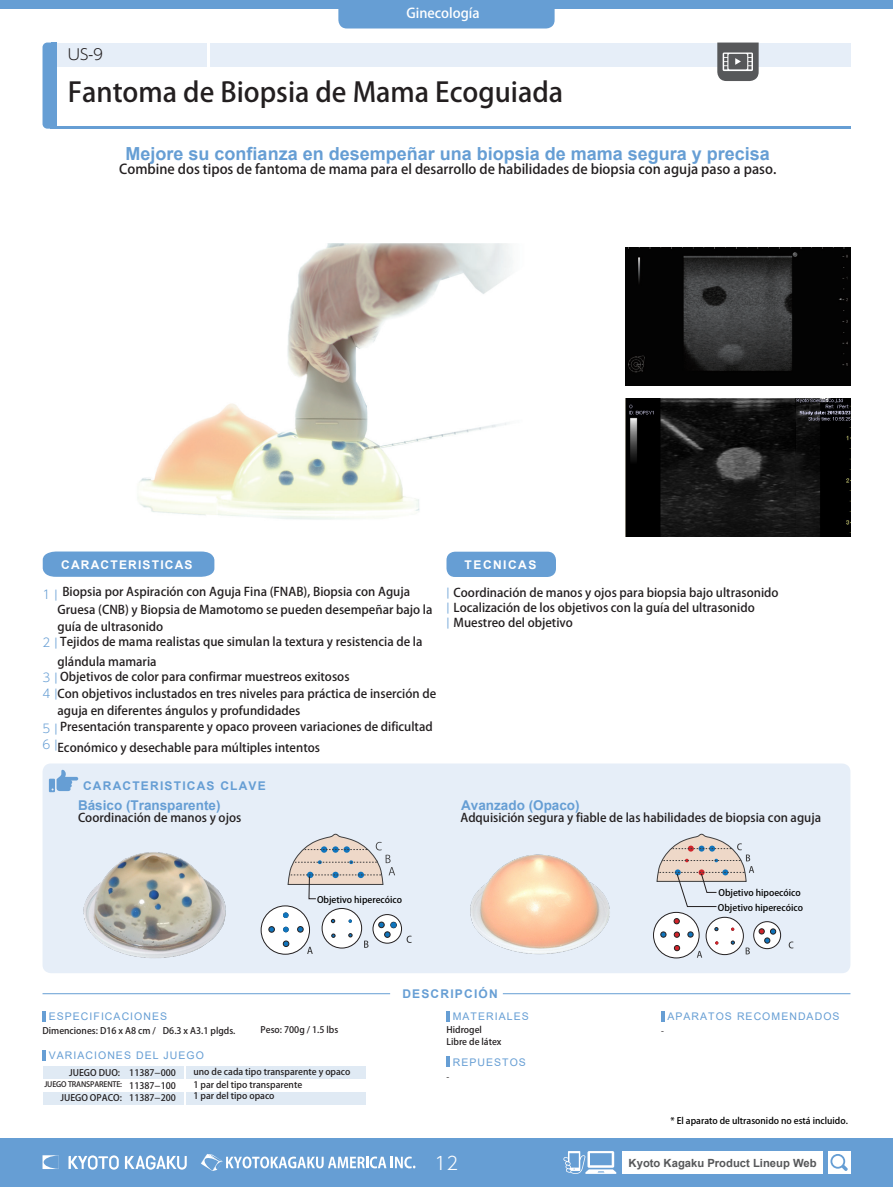
<style>
.page{position:relative;width:893px;height:1187px;background:#fff}
.page>*{position:absolute;margin:0;border:0;box-sizing:border-box;transform-origin:0 0}
.t1{font:500 27px "Koz Go Pr 6 N";color:#231f20}
.t2{font:700 18px "Arial";color:#669ed4}
.t3{font:300 18px "UD Shin Go Pr 6 N";color:#fff}
.t4{font:300 15px "UD Shin Go Pr 6 N";color:#231f20}
.t5{font:500 13.5px "Koz Go Pr 6 N";color:#231f20}
.t6{font:700 13.5px "Arial";color:#669ed4}
.t7{font:500 13.5px "Koz Go Pr 6 N";color:#fff}
.t8{font:500 12px/14.9px "Koz Go Pr 6 N";color:#231f20}
.t9{font:700 12px "Arial";letter-spacing:.1em;color:#669ed4}
.t10{font:700 12px "Arial";letter-spacing:.1em;color:#fff}
.t11{font:300 12px "UD Shin Go Pr 6 N";color:#669ed4}
.t12{font:700 12px "Arial";letter-spacing:.125em;color:#fff}
.t13{font:700 11.25px "Arial";color:#57585a}
.t14{font:10.5px "Arial";letter-spacing:.1em;color:#669ed4}
.t15{font:10.5px "Arial";letter-spacing:.1em;color:#669ed4}
.t16{font:500 9px/12.8px "Koz Go Pr 6 N";color:#231f20;text-align:justify}
.t17{font:500 9px/14.2px "Koz Go Pr 6 N";color:#000}
.t18{font:300 9px "UD Shin Go Pr 6 N";color:#231f20}
.t19{font:500 7.5px "Koz Go Pr 6 N";letter-spacing:-.02em;color:#231f20}
.s1{font-style:inherit}
.s2{font-family:"UD Shin Go Pr 6 N";font-weight:300;color:#669ed4}
</style>
<div class="page">
<div style="left:187px;top:1065px;width:179px;height:13px;background:#e0eaf4"></div>
<div style="left:43px;top:1065px;width:140px;height:13px;background:#e0eaf4"></div>
<div style="left:187px;top:1091px;width:179px;height:13px;background:#e0eaf4"></div>
<div style="left:43px;top:1091px;width:140px;height:13px;background:#e0eaf4"></div>
<div style="left:0;top:0;width:893px;height:9px;background:#669ed4"></div>
<div style="left:0;top:1137px;width:893px;height:49px;background:#669ed4"></div>
<div style="left:622px;top:1150px;width:201px;height:23px;background:#fff"></div>
<div style="left:828px;top:1150px;width:22px;height:23px;background:#fff"></div>
<hr style="left:50px;top:126px;width:800px;height:3px;background:#669ed4">
<div style="left:50px;top:43px;width:800px;height:23px;background:#e6eef8"></div>
<div style="left:43px;top:763px;width:807px;height:210px;background:#e6eef8;border-radius:9px"></div>
<hr style="left:207px;top:43px;width:3px;height:33px;background:#fff">
<div style="left:43px;top:43px;width:14px;height:86px;background:#669ed4;border-radius:5px"></div>
<div style="left:51px;top:43px;width:6px;height:86px;background:#669ed4"></div>
<svg style="left:43px;top:1155px;width:16px;height:13px"></svg>
<svg style="left:69px;top:1155px;width:50px;height:14px"></svg>
<svg style="left:125px;top:1155px;width:62px;height:14px"></svg>
<svg style="left:201px;top:1154px;width:214px;height:16px"></svg>
<div style="left:338px;top:9px;width:217px;height:19px;background:#669ed4"></div>
<div style="left:43px;top:551px;width:171px;height:25px;background:#669ed4"></div>
<div style="left:446px;top:551px;width:110px;height:26px;background:#669ed4;border-radius:9px"></div>
<svg style="left:49px;top:769px;width:29px;height:23px"></svg>
<svg style="left:43px;top:1050px;width:3px;height:10px"></svg>
<svg style="left:43px;top:1011px;width:3px;height:10px"></svg>
<hr style="left:446px;top:1011px;width:4px;height:10px;background:#669ed4">
<hr style="left:446px;top:1056px;width:4px;height:10px;background:#669ed4">
<svg style="left:661px;top:1011px;width:3px;height:10px"></svg>
<hr style="left:43px;top:993px;width:347px;height:1px;background:#669ed4">
<hr style="left:503px;top:993px;width:347px;height:1px;background:#669ed4">
<svg style="left:830px;top:1154px;width:18px;height:16px"></svg>
<svg style="left:563px;top:1151px;width:53px;height:22px"></svg>
<svg style="left:288px;top:833px;width:107px;height:66px"></svg>
<svg style="left:373px;top:914px;width:29px;height:29px"></svg>
<div style="left:373px;top:914px;width:29px;height:29px;border:1px solid #231f20;border-radius:50%"></div>
<svg style="left:378px;top:921px;width:19px;height:16px"></svg>
<div style="left:322px;top:908px;width:40px;height:40px;background:#fff;border-radius:50%"></div>
<div style="left:322px;top:908px;width:40px;height:40px;border:1px solid #231f20;border-radius:50%"></div>
<svg style="left:331px;top:919px;width:4px;height:3px"></svg>
<svg style="left:348px;top:933px;width:4px;height:4px"></svg>
<svg style="left:331px;top:933px;width:4px;height:4px"></svg>
<div style="left:261px;top:905px;width:49px;height:49px;background:#fff;border-radius:50%"></div>
<div style="left:261px;top:905px;width:49px;height:49px;border:1px solid #231f20;border-radius:50%"></div>
<svg style="left:269px;top:926px;width:6px;height:6px"></svg>
<svg style="left:283px;top:926px;width:6px;height:6px"></svg>
<svg style="left:297px;top:926px;width:6px;height:6px"></svg>
<svg style="left:283px;top:940px;width:6px;height:6px"></svg>
<svg style="left:283px;top:912px;width:6px;height:6px"></svg>
<svg style="left:307px;top:946px;width:6px;height:7px"></svg>
<svg style="left:364px;top:940px;width:5px;height:7px"></svg>
<svg style="left:407px;top:935px;width:5px;height:7px"></svg>
<svg style="left:657px;top:833px;width:97px;height:73px"></svg>
<svg style="left:754px;top:921px;width:27px;height:27px"></svg>
<div style="left:753px;top:921px;width:28px;height:27px;border:1px solid #231f20;border-radius:50%"></div>
<svg style="left:759px;top:928px;width:17px;height:15px"></svg>
<div style="left:706px;top:917px;width:37px;height:37px;background:#fff;border-radius:50%"></div>
<div style="left:706px;top:916px;width:38px;height:38px;border:1px solid #231f20;border-radius:50%"></div>
<svg style="left:731px;top:940px;width:4px;height:4px"></svg>
<div style="left:653px;top:912px;width:46px;height:45px;background:#fff;border-radius:50%"></div>
<div style="left:653px;top:911px;width:46px;height:47px;border:1px solid #231f20;border-radius:50%"></div>
<svg style="left:660px;top:931px;width:6px;height:6px"></svg>
<svg style="left:674px;top:931px;width:6px;height:6px"></svg>
<svg style="left:688px;top:931px;width:5px;height:6px"></svg>
<svg style="left:674px;top:945px;width:6px;height:5px"></svg>
<svg style="left:674px;top:918px;width:6px;height:6px"></svg>
<svg style="left:697px;top:950px;width:5px;height:7px"></svg>
<svg style="left:746px;top:947px;width:4px;height:7px"></svg>
<svg style="left:789px;top:941px;width:4px;height:7px"></svg>
<svg style="left:717px;top:43px;width:42px;height:38px;background:#727375"></svg>
<img style="left:138px;top:244px;width:375px;height:276px">
<img style="left:83px;top:852px;width:143px;height:106px">
<img style="left:470px;top:854px;width:140px;height:101px">
<img style="left:625px;top:247px;width:225px;height:138px">
<img style="left:625px;top:398px;width:225px;height:138px">
<p class="t4" style="left:68px;top:42px;width:37px">US-9</p>
<p class="t7" style="left:406px;top:6px;width:75px">Ginecología</p>
<p class="t1" style="left:68px;top:77px;width:497px">Fantoma de Biopsia de Mama Ecoguiada</p>
<p class="t2" style="left:126px;top:141px;width:646px">Mejore <span class="s1">su</span> confianza en desempeñar <span class="s1">una</span> biopsia de mama segura y precisa</p>
<p class="t5" style="left:119px;top:162px;width:659px">Combine dos tipos de fantoma de mama para el desarrollo de habilidades de biopsia con aguja paso a paso.</p>
<p class="t10" style="left:61px;top:556px;width:133px">CARACTERISTICAS</p>
<p class="t8" style="left:58px;top:582px;width:376px;line-height:18.5px;text-indent:5px">Biopsia por Aspiración con Aguja Fina (FNAB), Biopsia con Aguja<br>Gruesa (CNB) y Biopsia de Mamotomo se pueden desempeñar bajo la</p>
<p class="t8" style="left:58px;top:619px;width:366px">guía de ultrasonido<br>Tejidos de mama realistas que simulan la textura y resistencia de la</p>
<p class="t8" style="left:58px;top:654px;width:101px">glándula mamaria</p>
<p class="t8" style="left:58px;top:702px;width:377px;line-height:16.5px">aguja en diferentes ángulos y profundidades<br>Presentación transparente y opaco proveen variaciones de dificultad</p>
<p class="t8" style="left:58px;top:740px;width:264px">Económico y desechable para múltiples intentos</p>
<p class="t11" style="left:43px;top:585px;width:17px">1 |</p>
<p class="t11" style="left:43px;top:633px;width:17px">2 |</p>
<p class="t8" style="left:43px;top:670px;width:308px"><span class="s2">3 |</span> Objetivos de color para confirmar muestreos exitosos</p>
<p class="t8" style="left:43px;top:686px;width:395px"><span class="s2">4 |</span>Con objetivos inclustados en tres niveles para práctica de inserción de</p>
<p class="t11" style="left:43px;top:718px;width:17px">5 |</p>
<p class="t11" style="left:43px;top:734px;width:17px">6 |</p>
<p class="t9" style="left:83px;top:777px;width:184px">CARACTERISTICAS CLAVE</p>
<p class="t6" style="left:78px;top:795px;width:144px">Básico (Transparente)</p>
<p class="t8" style="left:78px;top:810px;width:165px">Coordinación de manos y ojos</p>
<p class="t12" style="left:465px;top:556px;width:73px">TECNICAS</p>
<p class="t8" style="left:446px;top:585px;width:334px"><span class="s2">|</span> Coordinación de manos y ojos para biopsia bajo ultrasonido <span class="s2">|</span> Localización de los objetivos con la guía del ultrasonido<br><span class="s2">|</span> Muestreo del objetivo</p>
<p class="t6" style="left:461px;top:795px;width:120px">Avanzado (Opaco)</p>
<p class="t8" style="left:460px;top:810px;width:362px">Adquisición segura y fiable de las habilidades de biopsia con aguja</p>
<p class="t17" style="left:317px;top:892px;width:87px">Objetivo hiperecóico</p>
<p class="t17" style="left:718px;top:886px;width:87px">Objetivo hipoecóico<br>Objetivo hiperecóico</p>
<p class="t9" style="left:402px;top:985px;width:97px">DESCRIPCI<span class="s1">ÓN</span></p>
<p class="t15" style="left:453px;top:1009px;width:77px">MATERIAL<span class="s1">E</span>S</p>
<p class="t14" style="left:453px;top:1054px;width:75px">REPUESTOS</p>
<p class="t14" style="left:49px;top:1009px;width:120px">ESPECIFICACIONES</p>
<p class="t16" style="left:42px;top:1024px;width:194px">Dimenciones: D16 x A8 cm / D6.3 x A3.1 plgds.</p>
<p class="t16" style="left:261px;top:1022px;width:79px">Peso: 700g / 1.5 lbs</p>
<p class="t16" style="left:446px;top:1022px;width:37px">Hidrogel</p>
<p class="t16" style="left:446px;top:1035px;width:57px">Libre de látex</p>
<p class="t14" style="left:49px;top:1047px;width:157px">VARIACIONES DEL JUEGO</p>
<p class="t16" style="left:129px;top:1066px;width:48px">11387-000<br>11387-100<br>11387-200</p>
<p class="t16" style="left:193px;top:1065px;width:159px">uno de cada tipo transparente y opaco<br>1 par del tipo transparente</p>
<p class="t16" style="left:69px;top:1065px;width:52px">JUEGO DUO:</p>
<p class="t19" style="left:44px;top:1079px;width:79px">JUEGO TRANSPARENTE:</p>
<p class="t16" style="left:60px;top:1091px;width:63px">JUEGO OPACO:</p>
<p class="t16" style="left:193px;top:1089px;width:83px">1 par del tipo opaco</p>
<p class="t14" style="left:667px;top:1009px;width:174px">APARATOS RECOMENDADOS</p>
<p class="t18" style="left:661px;top:1023px;width:4px">-</p>
<p class="t17" style="left:670px;top:1113px;width:179px">* El aparato de ultrasonido no está incluido.</p>
<p class="t3" style="left:435px;top:1148px;width:25px">12</p>
<p class="t13" style="left:629px;top:1154px;width:189px">Kyoto Kagaku Product Lineup Web</p>
</div>
